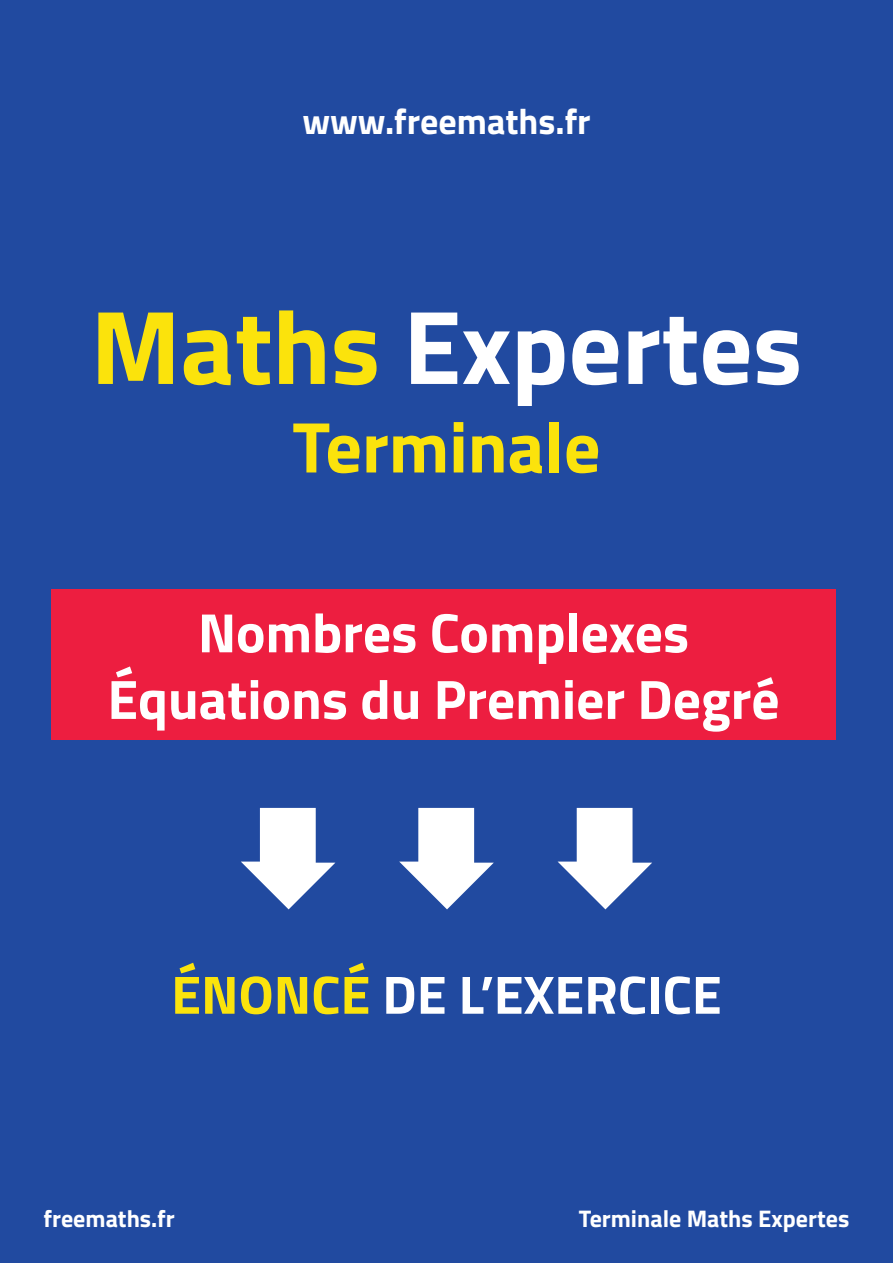
<style>
.page{position:relative;width:893px;height:1263px;background:#214aa0}
.page>*{position:absolute;margin:0;border:0;box-sizing:border-box;transform-origin:0 0}
.t1{font:700 105px "Titillium";color:#fff}
.t2{font:700 72px "Titillium";color:#fbe30c}
.t3{font:700 55.5px "Titillium";color:#fff}
.t4{font:700 54px "Titillium";color:#fff}
.t5{font:700 36px "Titillium";color:#fff}
.t6{font:700 24px "Titillium";color:#fff}
.s1{color:#fbe30c}
</style>
<div class="page">
<svg style="left:241px;top:808px;width:94px;height:101px"></svg>
<svg style="left:399px;top:808px;width:95px;height:101px"></svg>
<svg style="left:558px;top:808px;width:94px;height:101px"></svg>
<div style="left:51px;top:589px;width:785px;height:151px;background:#ed1e40"></div>
<p class="t5" style="left:302px;top:94px;width:290px">www.freemaths.fr</p>
<h1 class="t1" style="left:91px;top:267px;width:713px"><span class="s1">Maths</span> Expertes</h1>
<p class="t2" style="left:292px;top:392px;width:310px">Terminale</p>
<p class="t3" style="left:198px;top:590px;width:493px">Nombres Complexes</p>
<p class="t3" style="left:107px;top:657px;width:674px">Équations du Premier Degré</p>
<p class="t4" style="left:171px;top:953px;width:552px"><span class="s1">ÉNONCÉ</span> DE L’EXERCICE</p>
<p class="t6" style="left:44px;top:1200px;width:133px">freemaths.fr</p>
<p class="t6" style="left:579px;top:1200px;width:272px">Terminale Maths Expertes</p>
</div>
